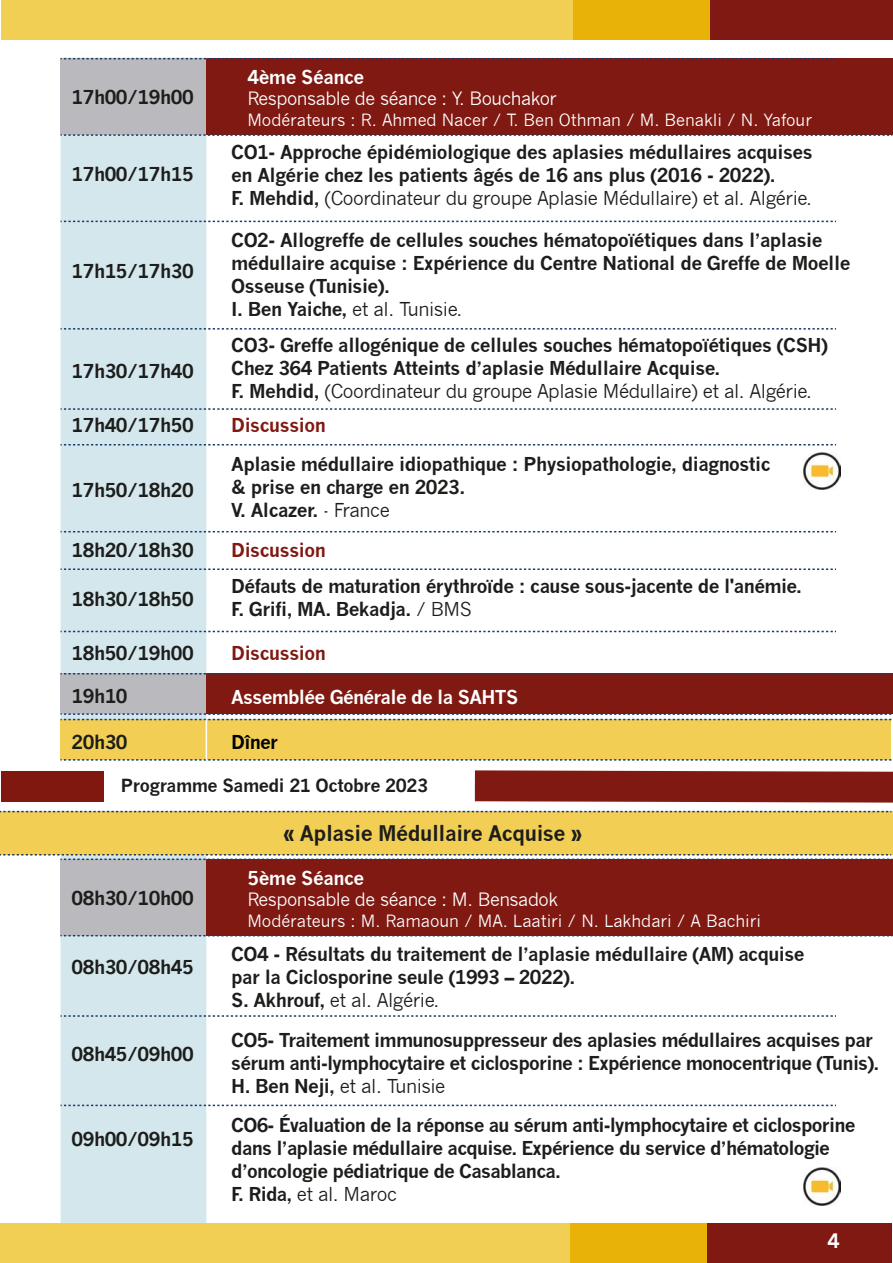
<style>
.page{position:relative;width:893px;height:1263px;background:#fff}
.page>*{position:absolute;margin:0;border:0;box-sizing:border-box;transform-origin:0 0}
.t1{font:700 21px "News Gothic";letter-spacing:-.025em;color:#1d1d1b}
.t2{font:700 19.5px "News Gothic";color:#fff}
.t3{font:700 18.75px/23px "News Gothic";letter-spacing:-.025em;color:#1d1d1b}
.t4{font:700 18.75px "News Gothic";letter-spacing:-.035em;color:#fff}
.t5{font:700 18.75px "News Gothic";letter-spacing:-.025em;color:#801912}
.t6{font:700 18.75px "News Gothic";letter-spacing:-.035em;color:#000}
.t7{font:18px "News Gothic";letter-spacing:-.025em;color:#fff}
.t8{font:700 17.7px "News Gothic";letter-spacing:-.025em;color:#1d1d1b}
.t9{font:16.5px "News Gothic";letter-spacing:-.005em;color:#fff}
.s1{font-weight:400}
</style>
<div class="page">
<div style="left:61px;top:859px;width:832px;height:77px;background:#801912"></div>
<div style="left:61px;top:674px;width:832px;height:40px;background:#801912"></div>
<img style="left:803px;top:452px;width:38px;height:38px">
<img style="left:803px;top:1168px;width:38px;height:37px">
<div style="left:2px;top:0;width:725px;height:40px;background:#f1cf53"></div>
<div style="left:573px;top:0;width:188px;height:40px;background:#e9b207"></div>
<div style="left:710px;top:0;width:183px;height:40px;background:#801912"></div>
<div style="left:61px;top:59px;width:832px;height:76px;background:#801912"></div>
<div style="left:61px;top:136px;width:145px;height:537px;background:#d4e7ed"></div>
<div style="left:61px;top:674px;width:145px;height:40px;background:#bab9be"></div>
<div style="left:61px;top:59px;width:145px;height:76px;background:#bab9be"></div>
<div style="left:61px;top:936px;width:145px;height:287px;background:#d4e7ed"></div>
<div style="left:61px;top:859px;width:145px;height:77px;background:#bab9be"></div>
<svg style="left:61px;top:58px;width:775px;height:1px"></svg>
<svg style="left:61px;top:134px;width:831px;height:2px"></svg>
<svg style="left:61px;top:221px;width:775px;height:1px"></svg>
<svg style="left:61px;top:328px;width:775px;height:2px"></svg>
<svg style="left:61px;top:631px;width:775px;height:1px"></svg>
<svg style="left:61px;top:1015px;width:775px;height:2px"></svg>
<svg style="left:61px;top:1105px;width:775px;height:1px"></svg>
<svg style="left:61px;top:408px;width:775px;height:2px"></svg>
<svg style="left:61px;top:444px;width:775px;height:1px"></svg>
<svg style="left:61px;top:531px;width:775px;height:1px"></svg>
<svg style="left:61px;top:568px;width:775px;height:2px"></svg>
<svg style="left:61px;top:935px;width:831px;height:1px"></svg>
<div style="left:61px;top:719px;width:830px;height:41px;background:#f2cf54"></div>
<svg style="left:61px;top:759px;width:831px;height:2px"></svg>
<svg style="left:61px;top:713px;width:831px;height:7px"></svg>
<svg style="left:61px;top:673px;width:831px;height:1px"></svg>
<div style="left:0;top:811px;width:893px;height:44px;background:#f2cf54"></div>
<svg style="left:0;top:854px;width:892px;height:6px"></svg>
<svg style="left:0;top:811px;width:891px;height:1px"></svg>
<div style="left:1px;top:771px;width:103px;height:31px;background:#811810"></div>
<div style="left:475px;top:770px;width:418px;height:32px;background:#801912"></div>
<hr style="left:206px;top:719px;width:1px;height:41px;background:#fff">
<div style="left:0;top:1223px;width:724px;height:40px;background:#f1cf53"></div>
<div style="left:571px;top:1223px;width:188px;height:40px;background:#e9b207"></div>
<div style="left:707px;top:1223px;width:185px;height:40px;background:#801912"></div>
<p class="t3" style="left:72px;top:86px;width:124px">17h00/19h00</p>
<p class="t3" style="left:72px;top:162px;width:124px">17h00/17h15</p>
<p class="t3" style="left:72px;top:259px;width:124px">17h15/17h30</p>
<p class="t3" style="left:72px;top:359px;width:124px">17h30/17h40</p>
<p class="t4" style="left:247px;top:66px;width:118px">4ème Séance</p>
<p class="t7" style="left:247px;top:88px;width:311px">Responsable de séance : Y. Bouchakor</p>
<p class="t9" style="left:247px;top:111px;width:566px">Modérateurs : R. Ahmed Nacer / T. Ben Othman / M. Benakli / N. Yafour</p>
<p class="t3" style="left:231px;top:140px;width:583px">CO1- Approche épidémiologique des aplasies médullaires acquises en Algérie chez les patients âgés de 16 ans plus (2016 - 2022).<br>F. Mehdid, <span class="s1">(Coordinateur du groupe Aplasie Médullaire) et al. Algérie.</span></p>
<p class="t3" style="left:231px;top:228px;width:621px">CO2- Allogreffe de cellules souches hématopoïétiques dans l’aplasie médullaire acquise : Expérience du Centre National de Greffe de Moelle Osseuse (Tunisie).<br>I. Ben Yaiche, <span class="s1">et al. Tunisie.</span></p>
<p class="t3" style="left:231px;top:333px;width:598px">CO3- Greffe allogénique de cellules souches hématopoïétiques (CSH)<br>Chez 364 Patients Atteints d’aplasie Médullaire Acquise.<br>F. Mehdid, <span class="s1">(Coordinateur du groupe Aplasie Médullaire) et al. Algérie.</span></p>
<p class="t3" style="left:72px;top:413px;width:124px">17h40/17h50</p>
<p class="t5" style="left:231px;top:414px;width:96px">Discussion</p>
<p class="t3" style="left:72px;top:478px;width:124px">17h50/18h20</p>
<p class="t3" style="left:231px;top:452px;width:541px">Aplasie médullaire idiopathique : Physiopathologie, diagnostic &amp; prise en charge en 2023.<br>V. Alcazer. <span class="s1">- France</span></p>
<p class="t3" style="left:72px;top:538px;width:124px">18h20/18h30</p>
<p class="t5" style="left:231px;top:538px;width:96px">Discussion</p>
<p class="t3" style="left:72px;top:588px;width:124px">18h30/18h50</p>
<p class="t3" style="left:231px;top:574px;width:572px">Défauts de maturation érythroïde : cause sous-jacente de l'anémie.<br>F. Grifi, MA. Bekadja. <span class="s1">/ BMS</span></p>
<p class="t3" style="left:72px;top:642px;width:124px">18h50/19h00</p>
<p class="t5" style="left:231px;top:642px;width:96px">Discussion</p>
<p class="t3" style="left:72px;top:685px;width:58px">19h10</p>
<p class="t4" style="left:231px;top:685px;width:288px">Assemblée Générale de la SAHTS</p>
<p class="t3" style="left:72px;top:731px;width:58px">20h30</p>
<p class="t6" style="left:231px;top:731px;width:49px">Dîner</p>
<p class="t8" style="left:121px;top:775px;width:309px">Programme Samedi 21 Octobre 2023</p>
<p class="t1" style="left:283px;top:820px;width:300px">« Aplasie Médullaire Acquise »</p>
<p class="t3" style="left:72px;top:886px;width:124px">08h30/10h00</p>
<p class="t3" style="left:72px;top:956px;width:124px">08h30/08h45</p>
<p class="t3" style="left:72px;top:1042px;width:124px">08h45/09h00</p>
<p class="t3" style="left:72px;top:1127px;width:124px">09h00/09h15</p>
<p class="t4" style="left:247px;top:866px;width:118px">5ème Séance</p>
<p class="t7" style="left:247px;top:889px;width:312px">Responsable de séance : M. Bensadok</p>
<p class="t9" style="left:247px;top:911px;width:515px">Modérateurs : M. Ramaoun / MA. Laatiri / N. Lakhdari / A Bachiri</p>
<p class="t3" style="left:231px;top:942px;width:575px">CO4 - Résultats du traitement de l’aplasie médullaire (AM) acquise par la Ciclosporine seule (1993 – 2022).<br>S. Akhrouf, <span class="s1">et al. Algérie.</span></p>
<p class="t3" style="left:231px;top:1028px;width:650px">CO5- Traitement immunosuppresseur des aplasies médullaires acquises par sérum anti-lymphocytaire et ciclosporine : Expérience monocentrique (Tunis).<br>H. Ben Neji, <span class="s1">et al. Tunisie</span></p>
<p class="t3" style="left:231px;top:1114px;width:626px">CO6- Évaluation de la réponse au sérum anti-lymphocytaire et ciclosporine dans l’aplasie médullaire acquise. Expérience du service d’hématologie d’oncologie pédiatrique de Casablanca.<br>F. Rida, <span class="s1">et al. Maroc</span></p>
<p class="t2" style="left:827px;top:1228px;width:14px">4</p>
</div>
